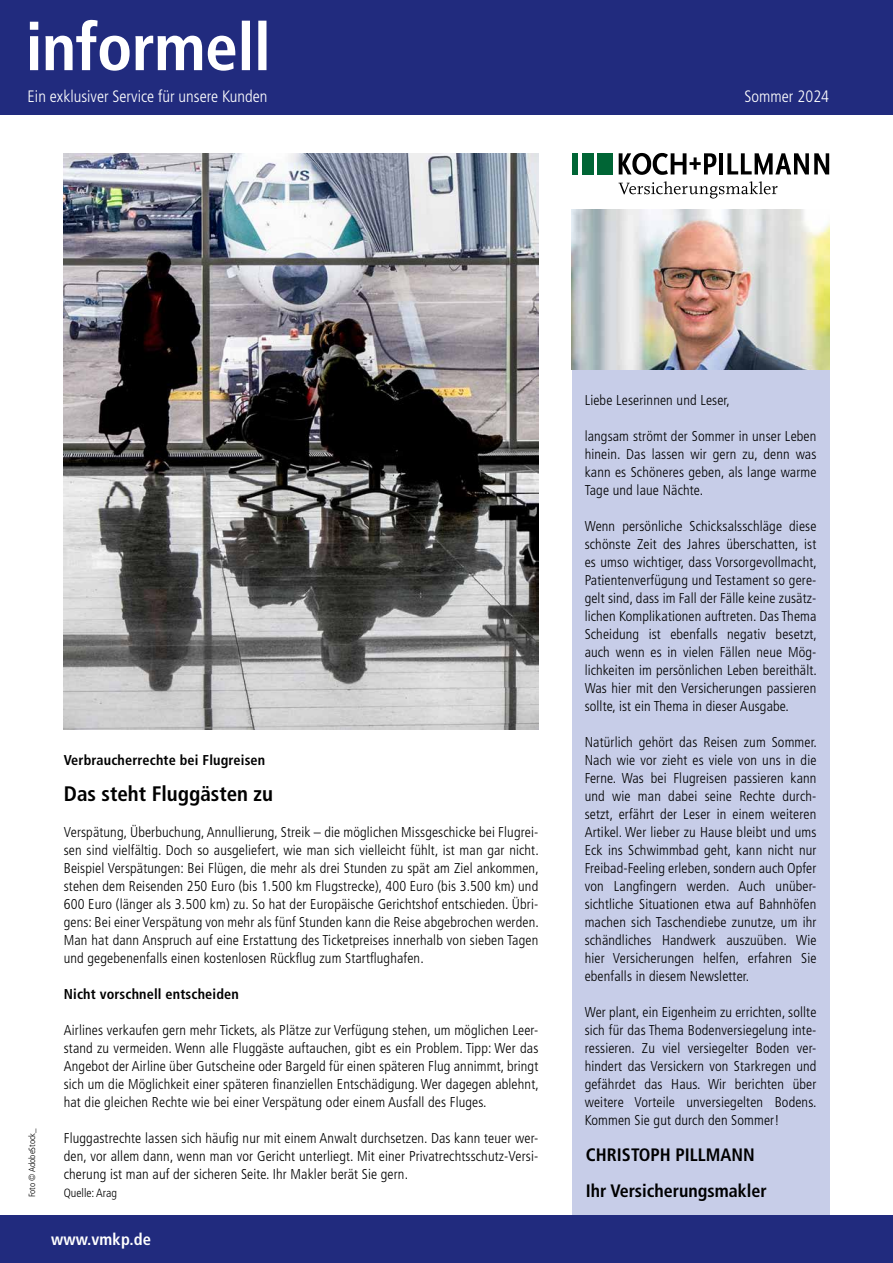
<style>
.page{position:relative;width:893px;height:1263px;background:#fff}
.page>*{position:absolute;margin:0;border:0;box-sizing:border-box;transform-origin:0 0}
.t1{font:700 condensed 21px "Frutiger LT Std";color:#000}
.t2{font:700 condensed 18px/36px "Frutiger LT Std";color:#000}
.t3{font:300 condensed 16.5px "Frutiger LT Std";color:#fff}
.t4{font:700 condensed 16.5px "Frutiger LT Std";letter-spacing:.01em;color:#fff}
.t5{font:300 condensed 14.25px/18px "Frutiger LT Std";letter-spacing:.01em;color:#000;text-align:justify}
.t6{font:700 condensed 14.25px "Frutiger LT Std";letter-spacing:.01em;color:#000}
.t7{font:300 condensed 12px "Frutiger LT Std";color:#000}
.t8{font:300 condensed 9px "Frutiger LT Std";color:#000}
</style>
<div class="page">
<div style="left:0;top:0;width:893px;height:115px;background:#212b7e"></div>
<svg style="left:30px;top:20px;width:236px;height:51px"></svg>
<img style="left:64px;top:153px;width:474px;height:576px">
<div style="left:572px;top:285px;width:257px;height:930px;background:#c7cde8"></div>
<div style="left:597px;top:153px;width:16px;height:21px;background:#006535"></div>
<div style="left:582px;top:153px;width:11px;height:21px;background:#006535"></div>
<div style="left:572px;top:153px;width:6px;height:21px;background:#006535"></div>
<hr style="left:719px;top:153px;width:4px;height:21px;background:#000">
<svg style="left:727px;top:153px;width:102px;height:21px"></svg>
<svg style="left:618px;top:181px;width:160px;height:17px"></svg>
<svg style="left:619px;top:153px;width:97px;height:22px"></svg>
<img style="left:572px;top:210px;width:257px;height:159px">
<div style="left:0;top:1215px;width:893px;height:48px;background:#212b7e"></div>
<p class="t3" style="left:28px;top:87px;width:241px">Ein exklusiver Service für unsere Kunden</p>
<p class="t3" style="left:745px;top:87px;width:86px">Sommer 2024</p>
<p class="t8" style="left:27px;top:1197px;width:70px;rotate:-90deg">Foto © AdobeStock_</p>
<p class="t6" style="left:64px;top:752px;width:203px">Verbraucherrechte bei Flugreisen</p>
<h1 class="t1" style="left:64px;top:781px;width:211px">Das steht Fluggästen zu</h1>
<p class="t5" style="left:64px;top:823px;width:477px">Verspätung, Überbuchung, Annullierung, Streik – die möglichen Missgeschicke bei Flugrei&shy;sen sind vielfältig. Doch so ausgeliefert, wie man sich vielleicht fühlt, ist man gar nicht.<br>Beispiel Verspätungen: Bei Flügen, die mehr als drei Stunden zu spät am Ziel ankommen, stehen dem Reisenden 250 Euro (bis 1.500 km Flugstrecke), 400 Euro (bis 3.500 km) und 600 Euro (länger als 3.500 km) zu. So hat der Europäische Gerichtshof entschieden. Übri&shy;gens: Bei einer Verspätung von mehr als fünf Stunden kann die Reise abgebrochen werden.<br>Man hat dann Anspruch auf eine Erstattung des Ticketpreises innerhalb von sieben Tagen und gegebenenfalls einen kostenlosen Rückflug zum Startflughafen.</p>
<p class="t6" style="left:64px;top:986px;width:177px">Nicht vorschnell entscheiden</p>
<p class="t5" style="left:64px;top:1021px;width:477px">Airlines verkaufen gern mehr Tickets, als Plätze zur Verfügung stehen, um möglichen Leer&shy;stand zu vermeiden. Wenn alle Fluggäste auftauchen, gibt es ein Problem. Tipp: Wer das Angebot der Airline über Gutscheine oder Bargeld für einen späteren Flug annimmt, bringt sich um die Möglichkeit einer späteren finanziellen Entschädigung. Wer dagegen ablehnt, hat die gleichen Rechte wie bei einer Verspätung oder einem Ausfall des Fluges.</p>
<p class="t5" style="left:64px;top:1129px;width:476px">Fluggastrechte lassen sich häufig nur mit einem Anwalt durchsetzen. Das kann teuer wer&shy;den, vor allem dann, wenn man vor Gericht unterliegt. Mit einer Privatrechtsschutz-Versi&shy;cherung ist man auf der sicheren Seite. Ihr Makler berät Sie gern.</p>
<p class="t7" style="left:64px;top:1186px;width:55px">Quelle: Arag</p>
<p class="t4" style="left:51px;top:1230px;width:102px">www.vmkp.de</p>
<p class="t5" style="left:585px;top:391px;width:147px">Liebe Leserinnen und Leser,</p>
<p class="t5" style="left:585px;top:427px;width:233px">langsam strömt der Sommer in unser Leben hinein. Das lassen wir gern zu, denn was kann es Schöneres geben, als lange warme Tage und laue Nächte.</p>
<p class="t5" style="left:585px;top:517px;width:234px">Wenn persönliche Schicksalsschläge diese schönste Zeit des Jahres überschatten, ist es umso wichtiger, dass Vorsorgevollmacht, Patientenverfügung und Testament so gere&shy;gelt sind, dass im Fall der Fälle keine zusätz&shy;lichen Komplikationen auftreten. Das Thema Scheidung ist ebenfalls negativ besetzt, auch wenn es in vielen Fällen neue Mög&shy;lichkeiten im persönlichen Leben bereithält.<br>Was hier mit den Versicherungen passieren sollte, ist ein Thema in dieser Ausgabe.</p>
<p class="t5" style="left:585px;top:733px;width:234px">Natürlich gehört das Reisen zum Sommer.<br>Nach wie vor zieht es viele von uns in die Ferne. Was bei Flugreisen passieren kann und wie man dabei seine Rechte durch&shy;setzt, erfährt der Leser in einem weiteren Artikel. Wer lieber zu Hause bleibt und ums Eck ins Schwimmbad geht, kann nicht nur Freibad-Feeling erleben, sondern auch Opfer von Langfingern werden. Auch unüber&shy;sichtliche Situationen etwa auf Bahnhöfen machen sich Taschendiebe zunutze, um ihr schändliches Handwerk auszuüben. Wie hier Versicherungen helfen, erfahren Sie ebenfalls in diesem Newsletter.</p>
<p class="t5" style="left:585px;top:1003px;width:233px">Wer plant, ein Eigenheim zu errichten, sollte sich für das Thema Bodenversiegelung inte&shy;ressieren. Zu viel versiegelter Boden ver&shy;hindert das Versickern von Starkregen und gefährdet das Haus. Wir berichten über weitere Vorteile unversiegelten Bodens.<br>Kommen Sie gut durch den Sommer!</p>
<p class="t2" style="left:586px;top:1137px;width:182px">CHRISTOPH PILLMANN<br>Ihr Versicherungsmakler</p>
</div>
